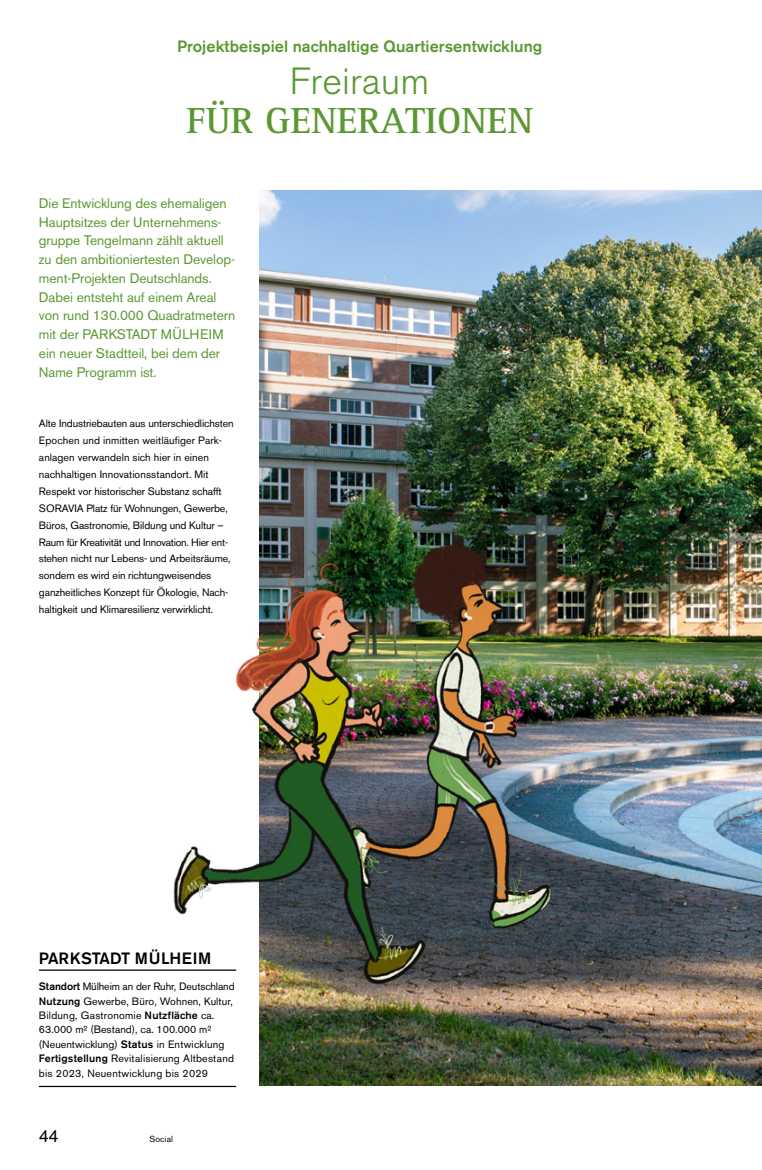
<style>
.page{position:relative;width:762px;height:1170px;background:#fff}
.page>*{position:absolute;margin:0;border:0;box-sizing:border-box;transform-origin:0 0}
.t1{font:700 37.5px "Rotis Serif Std";letter-spacing:.005em;color:#5b9832}
.t2{font:300 37.5px "Akzidenz Grotesk BE";letter-spacing:.005em;color:#5b9832}
.t3{font:17.5px "Akzidenz Grotesk BE";color:#000}
.t4{font:500 16.25px "Akzidenz Grotesk BE";letter-spacing:.005em;color:#5b9832}
.t5{font:500 16.25px "Akzidenz Grotesk BE";letter-spacing:.01em;color:#000}
.t6{font:13.75px/18.8px "Akzidenz Grotesk BE";letter-spacing:-.005em;color:#5b9832}
.t7{font:10.62px/16.9px "Akzidenz Grotesk BE";letter-spacing:-.01em;color:#000}
.t8{font:10.62px/14.4px "Akzidenz Grotesk BE";letter-spacing:.015em;color:#000}
.t9{font:8.75px "Akzidenz Grotesk BE";letter-spacing:.01em;color:#000}
.s1{font-weight:500}
</style>
<div class="page">
<img style="left:260px;top:191px;width:502px;height:894px">
<hr style="left:39px;top:969px;width:197px;height:1px;background:#000">
<hr style="left:39px;top:1085px;width:197px;height:1px;background:#000">
<img style="left:155px;top:506px;width:434px;height:495px">
<h3 class="t4" style="left:177px;top:36px;width:367px">Projektbeispiel nachhaltige Quartiersentwicklung</h3>
<h1 class="t2" style="left:290px;top:60px;width:141px">Freiraum</h1>
<h1 class="t1" style="left:187px;top:98px;width:348px">FÜR GENERATIONEN</h1>
<p class="t6" style="left:39px;top:194px;width:198px">Die Entwicklung des ehemaligen<br>Hauptsitzes der Unternehmens&shy;gruppe Tengelmann zählt aktuell zu den ambitioniertesten Develop&shy;ment-Projekten Deutschlands.<br>Dabei entsteht auf einem Areal von rund 130.000 Quadratmetern mit der PARKSTADT MÜLHEIM ein neuer Stadtteil, bei dem der<br>Name Programm ist.</p>
<p class="t7" style="left:39px;top:415px;width:196px">Alte Industriebauten aus unterschiedlichsten Epochen und inmitten weitläufiger Park&shy;anlagen verwandeln sich hier in einen nachhaltigen Innovationsstandort. Mit Respekt vor historischer Substanz schafft SORAVIA Platz für Wohnungen, Gewerbe, Büros, Gastronomie, Bildung und Kultur – Raum für Kreativität und Innovation. Hier ent&shy;stehen nicht nur Lebens- und Arbeitsräume, sondern es wird ein richtungweisendes ganzheitliches Konzept für Ökologie, Nach&shy;haltigkeit und Klimaresilienz verwirklicht.</p>
<h3 class="t5" style="left:39px;top:947px;width:174px">PARKSTADT MÜLHEIM</h3>
<p class="t8" style="left:39px;top:979px;width:197px"><span class="s1">Standort</span> Mülheim an der Ruhr, Deutschland <span class="s1">Nutzung</span> Gewerbe, Büro, Wohnen, Kultur, Bildung, Gastronomie <span class="s1">Nutzfläche</span> ca.<br>63.000 m² (Bestand), ca. 100.000 m² (Neuentwicklung) <span class="s1">Status</span> in Entwicklung <span class="s1">Fertigstellung</span> Revitalisierung Altbestand bis 2023, Neuentwicklung bis 2029</p>
<h2 class="t3" style="left:39px;top:1124px;width:21px">44</h2>
<p class="t9" style="left:149px;top:1133px;width:25px">Social</p>
</div>
